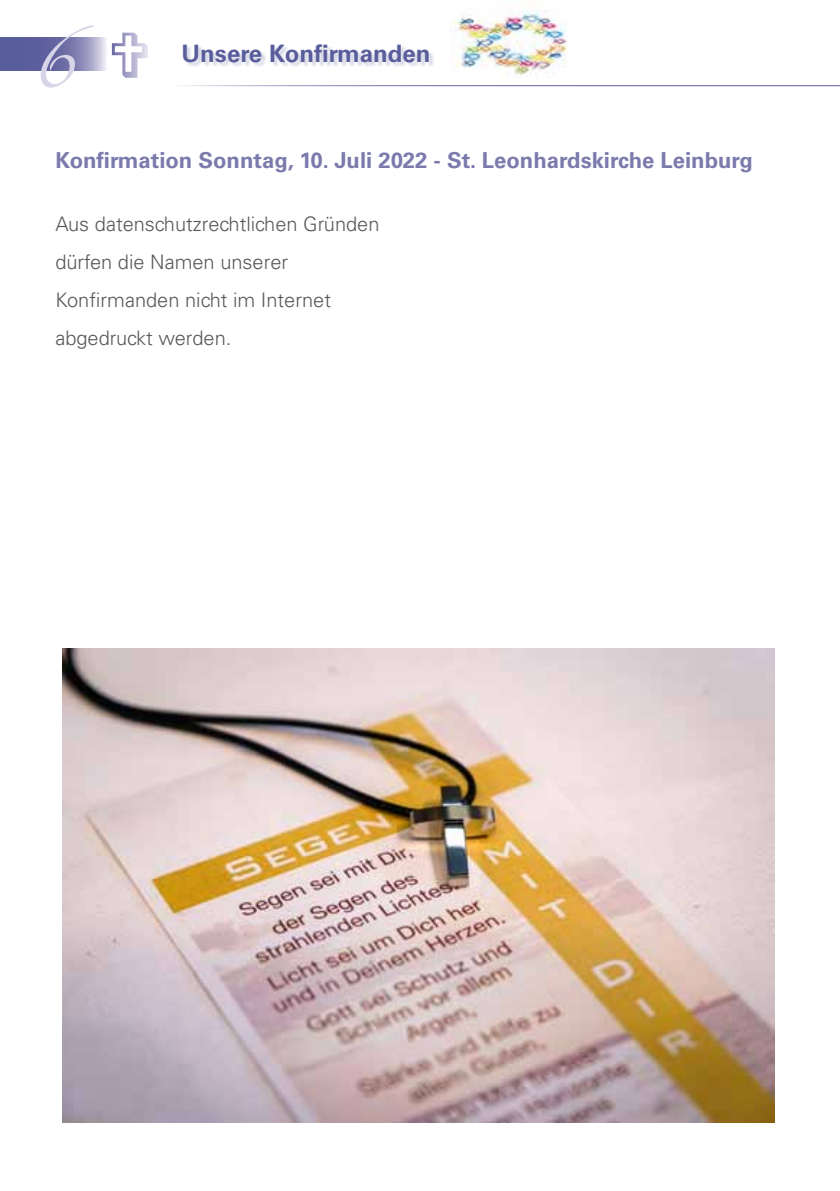
<style>
.page{position:relative;width:840px;height:1191px;background:#fff}
.page>*{position:absolute;margin:0;border:0;box-sizing:border-box;transform-origin:0 0}
.t1{font:96px "Vivaldii";color:#d6d4e6}
.t2{font:700 24px "Univers LT Std";color:#5a5d9b}
.t3{font:700 22px "Univers LT Std";color:#7b7aad}
.t4{font:300 20px/38px "Univers LT Std";color:#58585a}
</style>
<div class="page">
<svg style="left:0;top:37px;width:106px;height:33px;background:#7778ac"></svg>
<div style="left:185px;top:45px;width:249px;height:23px;background:#5a5d9b;opacity:.25"></div>
<img style="left:450px;top:11px;width:118px;height:67px">
<img style="left:63px;top:648px;width:710px;height:474px">
<h1 class="t1" style="left:37px;top:0;width:42px">6</h1>
<p class="t2" style="left:181px;top:39px;width:250px">Unsere Konfirmanden</p>
<p class="t3" style="left:55px;top:148px;width:698px">Konfirmation Sonntag, 10. Juli 2022 - St. Leonhardskirche Leinburg</p>
<p class="t4" style="left:55px;top:205px;width:325px">Aus datenschutzrechtlichen Gründen dürfen die Namen unserer<br>Konfirmanden nicht im Internet abgedruckt werden.</p>
</div>
